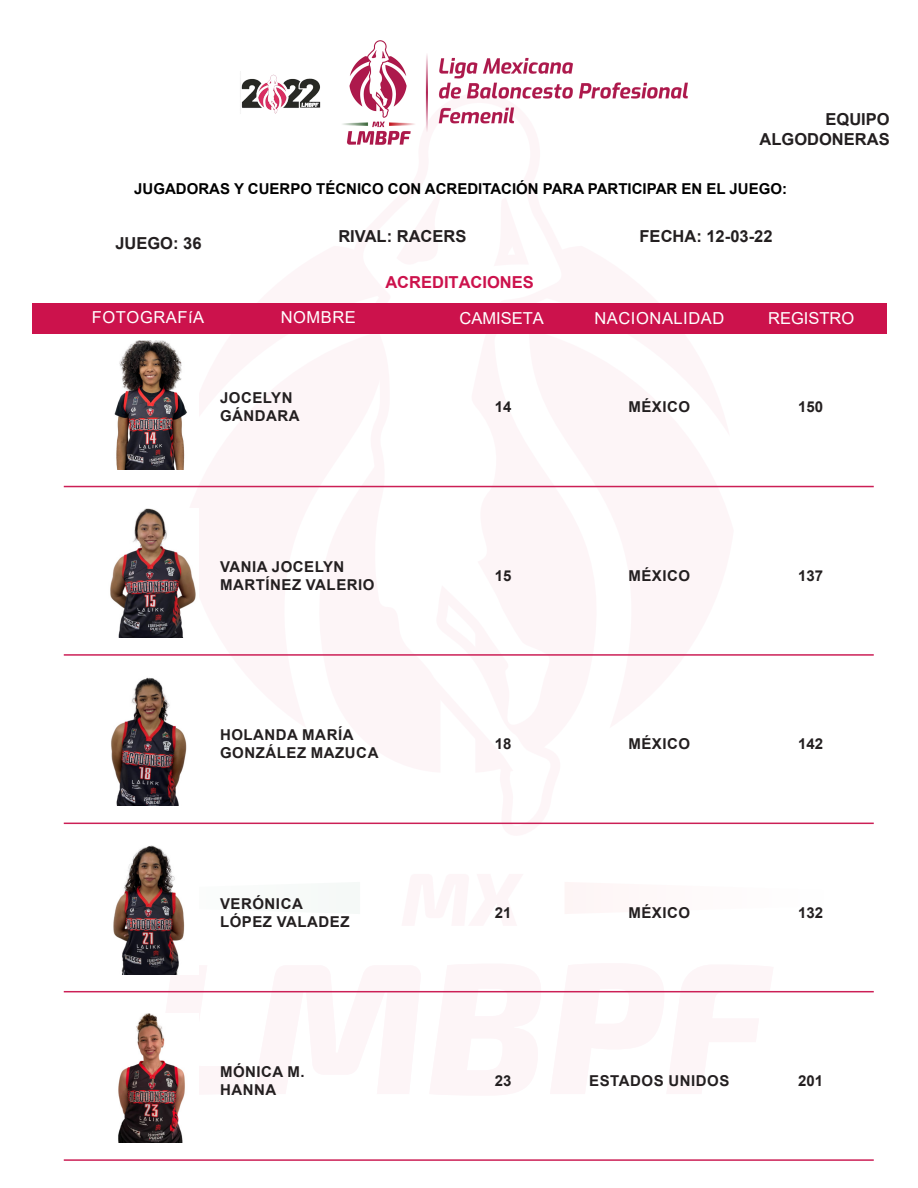
<style>
.page{position:relative;width:918px;height:1188px;background:#fff}
.page>*{position:absolute;margin:0;border:0;box-sizing:border-box;transform-origin:0 0}
.t1{font:700 16.5px/19.8px "Arial";color:#231f20;text-align:right}
.t2{font:16.5px "Arial";letter-spacing:.035em;color:#fff}
.t3{font:16.5px "Arial";color:#fff}
.t4{font:700 16.5px "Arial";color:#cc124c}
.t5{font:700 15px "Arial";letter-spacing:.035em;color:#231f20}
.t6{font:700 15px "Arial";color:#000}
</style>
<div class="page">
<svg style="left:146px;top:974px;width:639px;height:40px"></svg>
<svg style="left:360px;top:485px;width:204px;height:340px"></svg>
<div style="left:33px;top:303px;width:854px;height:31px;background:#cc124c"></div>
<img style="left:240px;top:40px;width:447px;height:105px">
<img style="left:114px;top:340px;width:73px;height:129px">
<hr style="left:64px;top:486px;width:810px;height:1px;background:#cc1f56">
<img style="left:110px;top:509px;width:86px;height:129px">
<hr style="left:64px;top:654px;width:810px;height:2px;background:#cc1f56">
<img style="left:111px;top:677px;width:76px;height:129px">
<hr style="left:64px;top:823px;width:810px;height:1px;background:#cc1f56">
<img style="left:113px;top:845px;width:72px;height:129px">
<hr style="left:64px;top:991px;width:810px;height:1px;background:#cc1f56">
<img style="left:118px;top:1014px;width:67px;height:129px">
<hr style="left:64px;top:1159px;width:810px;height:2px;background:#cc1f56">
<p class="t1" style="left:760px;top:110px;width:132px">EQUIPO<br>ALGODONERAS</p>
<p class="t6" style="left:134px;top:178px;width:654px">JUGADORAS Y CUERPO TÉCNICO CON ACREDITACIÓN PARA PARTICIPAR EN EL JUEGO:</p>
<p class="t1" style="left:115px;top:233px;width:88px">JUEGO: 36</p>
<p class="t1" style="left:338px;top:227px;width:130px">RIVAL: RACERS</p>
<p class="t1" style="left:640px;top:227px;width:134px">FECHA: 12-03-22</p>
<p class="t4" style="left:385px;top:271px;width:150px">ACREDITACIONES</p>
<p class="t2" style="left:92px;top:306px;width:114px">FOTOGRAFíA</p>
<p class="t2" style="left:281px;top:306px;width:77px">NOMBRE</p>
<p class="t3" style="left:460px;top:307px;width:86px">CAMISETA</p>
<p class="t3" style="left:768px;top:307px;width:88px">REGISTRO</p>
<p class="t2" style="left:594px;top:307px;width:131px">NACIONALIDAD</p>
<p class="t5" style="left:220px;top:388px;width:74px">JOCELYN</p>
<p class="t5" style="left:220px;top:406px;width:81px">GÁNDARA</p>
<p class="t5" style="left:220px;top:556px;width:126px">VANIA JOCELYN</p>
<p class="t5" style="left:220px;top:574px;width:156px">MARTÍNEZ VALERIO</p>
<p class="t5" style="left:220px;top:724px;width:135px">HOLANDA MARÍA</p>
<p class="t5" style="left:220px;top:742px;width:160px">GONZÁLEZ MAZUCA</p>
<p class="t5" style="left:220px;top:893px;width:84px">VERÓNICA</p>
<p class="t5" style="left:220px;top:911px;width:131px">LÓPEZ VALADEZ</p>
<p class="t5" style="left:220px;top:1061px;width:86px">MÓNICA M.</p>
<p class="t5" style="left:220px;top:1079px;width:58px">HANNA</p>
<p class="t5" style="left:495px;top:397px;width:18px">14</p>
<p class="t5" style="left:628px;top:397px;width:63px">MÉXICO</p>
<p class="t5" style="left:798px;top:397px;width:27px">150</p>
<p class="t5" style="left:495px;top:565px;width:18px">15</p>
<p class="t5" style="left:628px;top:565px;width:63px">MÉXICO</p>
<p class="t5" style="left:798px;top:565px;width:27px">137</p>
<p class="t5" style="left:495px;top:733px;width:18px">18</p>
<p class="t5" style="left:628px;top:733px;width:63px">MÉXICO</p>
<p class="t5" style="left:798px;top:733px;width:27px">142</p>
<p class="t5" style="left:495px;top:902px;width:18px">21</p>
<p class="t5" style="left:628px;top:902px;width:63px">MÉXICO</p>
<p class="t5" style="left:798px;top:902px;width:27px">132</p>
<p class="t5" style="left:495px;top:1070px;width:18px">23</p>
<p class="t5" style="left:589px;top:1070px;width:142px">ESTADOS UNIDOS</p>
<p class="t5" style="left:798px;top:1070px;width:27px">201</p>
</div>
